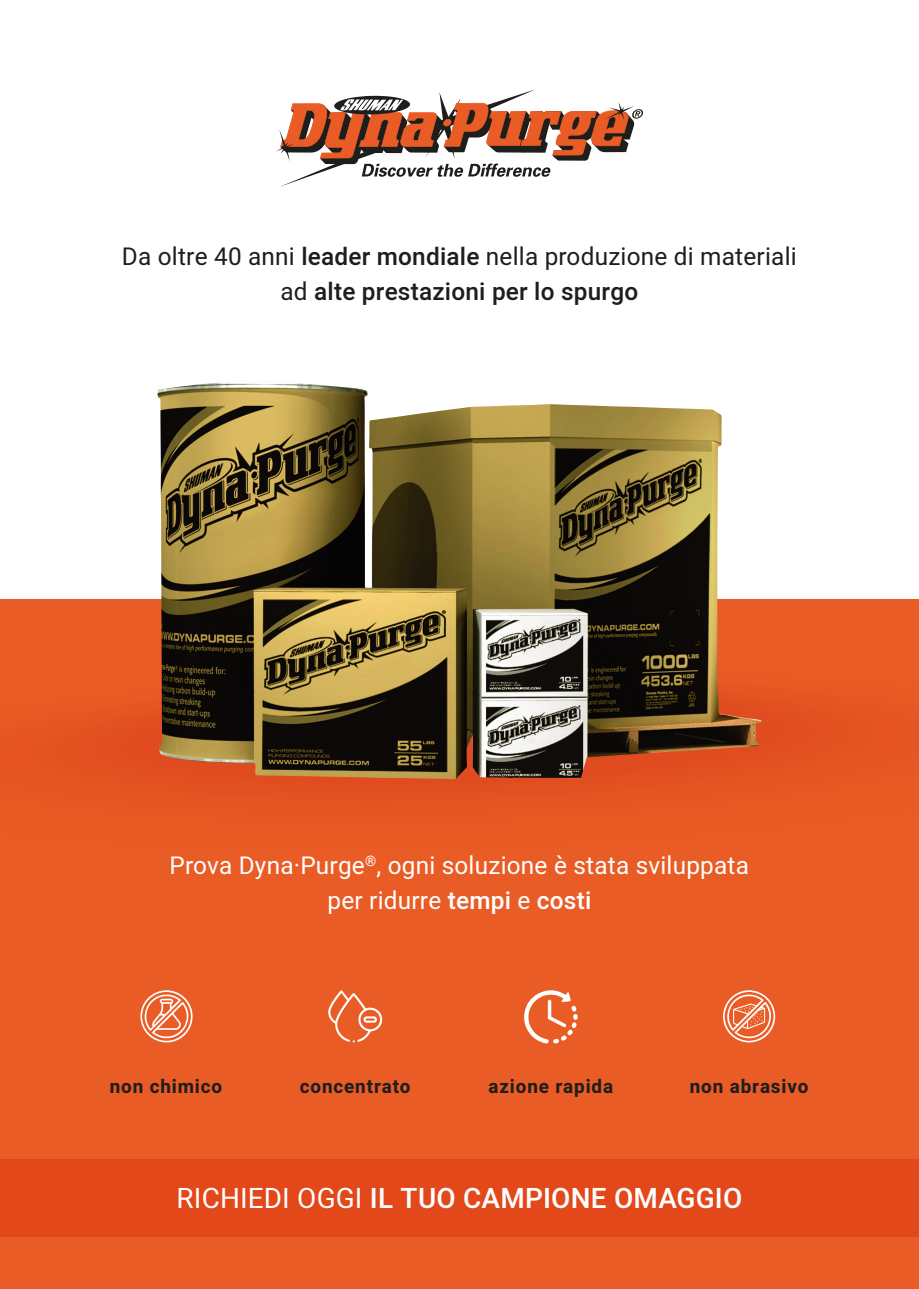
<style>
.page{position:relative;width:919px;height:1289px;background:#fff}
.page>*{position:absolute;margin:0;border:0;box-sizing:border-box;transform-origin:0 0}
.t1{font:500 27.9px "Heebo";letter-spacing:.01em;color:#fff}
.t2{font:24.3px/35.1px "Heebo";letter-spacing:.01em;color:#1e1e1c;text-align:center}
.t3{font:24.3px/35.1px "Heebo";letter-spacing:.01em;color:#fff;text-align:center}
.t4{font:700 18.9px "Heebo";letter-spacing:.045em;color:#1e1e1c}
.s1{font-weight:500}
.s2{font-weight:400}
</style>
<div class="page">
<div style="left:0;top:599px;width:918px;height:689px;background:#ea5c25"></div>
<div style="left:56px;top:700px;width:794px;height:98px;background:#e35121"></div>
<svg style="left:276px;top:89px;width:367px;height:98px"></svg>
<div style="left:0;top:1159px;width:918px;height:78px;background:#e3481a"></div>
<svg style="left:328px;top:990px;width:54px;height:52px"></svg>
<svg style="left:524px;top:990px;width:53px;height:53px"></svg>
<svg style="left:140px;top:990px;width:53px;height:52px"></svg>
<svg style="left:723px;top:990px;width:52px;height:52px"></svg>
<img style="left:157px;top:387px;width:604px;height:392px">
<p class="t2" style="left:122px;top:238px;width:676px">Da oltre 40 anni <span class="s1">leader mondiale</span> nella produzione di materiali ad <span class="s1">alte prestazioni per lo spurgo</span></p>
<p class="t3" style="left:170px;top:847px;width:581px">Prova Dyna·Purge<sup>®</sup>, ogni soluzione è stata sviluppata per ridurre <span class="s1">tempi</span> e <span class="s1">costi</span></p>
<p class="t4" style="left:110px;top:1073px;width:114px">non chimico</p>
<p class="t4" style="left:300px;top:1072px;width:112px">concentrato</p>
<p class="t4" style="left:488px;top:1073px;width:126px">azione rapida</p>
<p class="t4" style="left:689px;top:1073px;width:120px">non abrasivo</p>
<p class="t1" style="left:176px;top:1178px;width:567px"><span class="s2">RICHIEDI OGGI</span> IL TUO CAMPIONE OMAGGIO</p>
</div>
